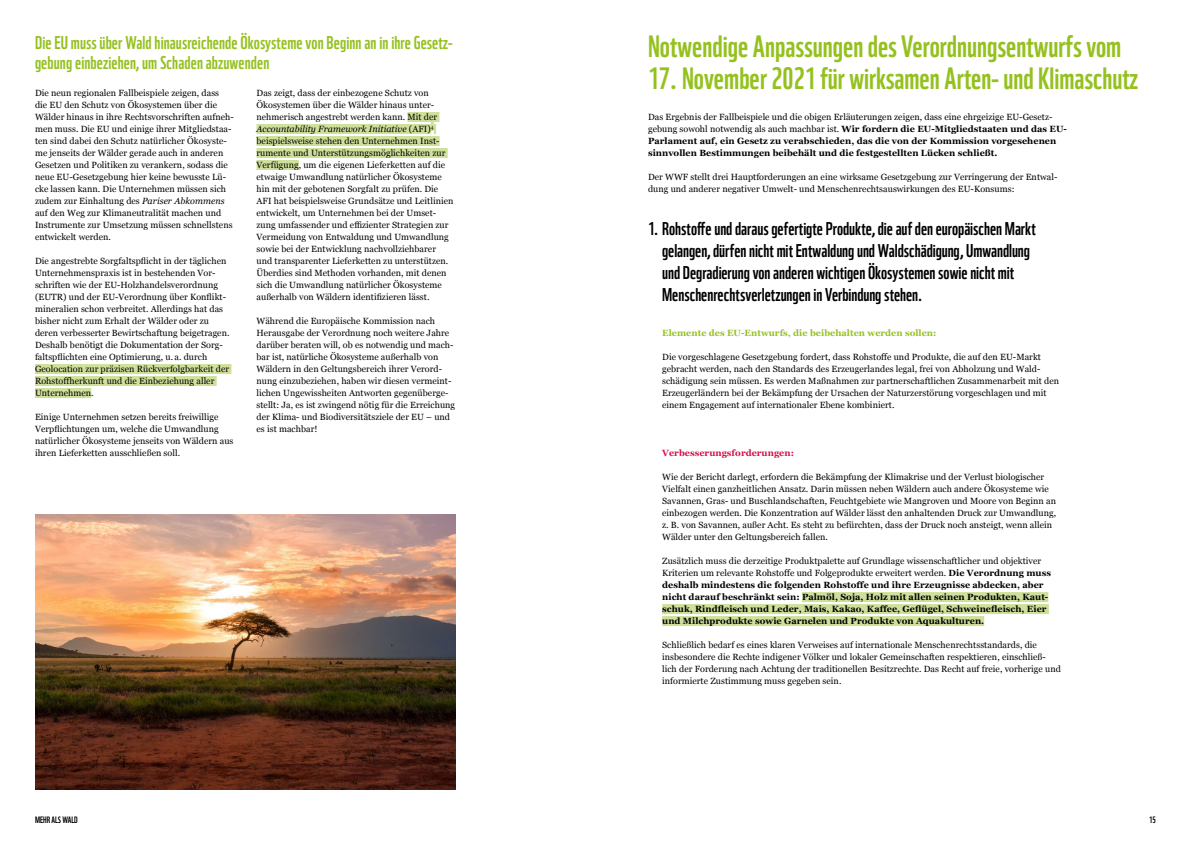
<style>
.page{position:relative;width:1191px;height:842px;background:#fff}
.page>*{position:absolute;margin:0;border:0;box-sizing:border-box;transform-origin:0 0}
.t1{font:30px "WWF";color:#95c11f}
.t2{font:18px/22px "WWF";letter-spacing:-.005em;color:#000}
.t3{font:18px/20px "WWF";letter-spacing:.005em;color:#95c11f}
.t4{font:9px/12px "Georgia";letter-spacing:.005em;color:#000}
.t5{font:700 9px/12px "Georgia";letter-spacing:.005em;color:#000}
.t6{font:700 9px "Georgia";letter-spacing:.005em;color:#95c11f}
.t7{font:700 9px "Georgia";letter-spacing:.005em;color:#d60e47}
.t8{font:9px "WWF";color:#000}
.s1{font-style:italic}
.s2{font-weight:400}
</style>
<div class="page">
<div style="left:802px;top:592px;width:246px;height:10px;background:#cfe09b"></div>
<div style="left:662px;top:604px;width:387px;height:10px;background:#cfe09b"></div>
<div style="left:662px;top:616px;width:322px;height:10px;background:#cfe09b"></div>
<div style="left:35px;top:364px;width:196px;height:10px;background:#cfe09b"></div>
<div style="left:35px;top:376px;width:182px;height:10px;background:#cfe09b"></div>
<div style="left:35px;top:388px;width:56px;height:10px;background:#cfe09b"></div>
<div style="left:407px;top:112px;width:32px;height:10px;background:#cfe09b"></div>
<div style="left:256px;top:124px;width:175px;height:10px;background:#cfe09b"></div>
<svg style="left:431px;top:122px;width:5px;height:12px"></svg>
<div style="left:256px;top:136px;width:183px;height:10px;background:#cfe09b"></div>
<div style="left:256px;top:148px;width:192px;height:10px;background:#cfe09b"></div>
<div style="left:256px;top:160px;width:43px;height:10px;background:#cfe09b"></div>
<img style="left:35px;top:515px;width:420px;height:274px">
<h2 class="t3" style="left:35px;top:31px;width:419px">Die EU muss über Wald hinausreichende Ökosysteme von Beginn an in ihre Gesetz&shy;gebung einbeziehen, um Schaden abzuwenden</h2>
<p class="t4" style="left:35px;top:87px;width:200px">Die neun regionalen Fallbeispiele zeigen, dass<br>die EU den Schutz von Ökosystemen über die Wälder hinaus in ihre Rechtsvorschriften aufneh&shy;men muss. Die EU und einige ihrer Mitgliedstaa&shy;ten sind dabei den Schutz natürlicher Ökosyste&shy;me jenseits der Wälder gerade auch in anderen Gesetzen und Politiken zu verankern, sodass die neue EU-Gesetzgebung hier keine bewusste Lü&shy;cke lassen kann. Die Unternehmen müssen sich zudem zur Einhaltung des <span class="s1">Pariser Abkommens </span>auf den Weg zur Klimaneutralität machen und Instrumente zur Umsetzung müssen schnellstens entwickelt werden.</p>
<p class="t4" style="left:35px;top:254px;width:196px">Die angestrebte Sorgfaltspflicht in der täglichen Unternehmenspraxis ist in bestehenden Vor&shy;schriften wie der EU-Holzhandelsverordnung (EUTR) und der EU-Verordnung über Konflikt&shy;mineralien schon verbreitet. Allerdings hat das bisher nicht zum Erhalt der Wälder oder zu deren verbesserter Bewirtschaftung beigetragen.<br>Deshalb benötigt die Dokumentation der Sorg&shy;faltspflichten eine Optimierung, u. a. durch Geolocation zur präzisen Rückverfolgbarkeit der Rohstoffherkunft und die Einbeziehung aller Unternehmen.</p>
<p class="t4" style="left:35px;top:410px;width:200px">Einige Unternehmen setzen bereits freiwillige Verpflichtungen um, welche die Umwandlung natürlicher Ökosysteme jenseits von Wäldern aus ihren Lieferketten ausschließen soll.</p>
<p class="t4" style="left:256px;top:87px;width:198px">Das zeigt, dass der einbezogene Schutz von Ökosystemen über die Wälder hinaus unter&shy;nehmerisch angestrebt werden kann. Mit der <span class="s1">Accountability Framework Initiative</span> (AFI)<sup>4 </sup>beispielsweise stehen den Unternehmen Inst&shy;rumente und Unterstützungsmöglichkeiten zur Verfügung, um die eigenen Lieferketten auf die etwaige Umwandlung natürlicher Ökosysteme hin mit der gebotenen Sorgfalt zu prüfen. Die AFI hat beispielsweise Grundsätze und Leitlinien entwickelt, um Unternehmen bei der Umset&shy;zung umfassender und effizienter Strategien zur Vermeidung von Entwaldung und Umwandlung sowie bei der Entwicklung nachvollziehbarer und transparenter Lieferketten zu unterstützen.<br>Überdies sind Methoden vorhanden, mit denen sich die Umwandlung natürlicher Ökosysteme außerhalb von Wäldern identifizieren lässt.</p>
<p class="t4" style="left:256px;top:314px;width:200px">Während die Europäische Kommission nach Herausgabe der Verordnung noch weitere Jahre darüber beraten will, ob es notwendig und mach&shy;bar ist, natürliche Ökosysteme außerhalb von Wäldern in den Geltungsbereich ihrer Verord&shy;nung einzubeziehen, haben wir diesen vermeint&shy;lichen Ungewissheiten Antworten gegenüberge&shy;stellt: Ja, es ist zwingend nötig für die Erreichung der Klima- und Biodiversitätsziele der EU – und es ist machbar!</p>
<h1 class="t1" style="left:648px;top:22px;width:475px">Notwendige Anpassungen des Verordnungsentwurfs vom</h1>
<h1 class="t1" style="left:648px;top:54px;width:491px">17. November 2021 für wirksamen Arten- und Klimaschutz</h1>
<p class="t5" style="left:648px;top:110px;width:420px"><span class="s2">Das Ergebnis der Fallbeispiele und die obigen Erläuterungen zeigen, dass eine ehrgeizige EU-Gesetz&shy;gebung sowohl notwendig als auch machbar ist.</span> Wir fordern die EU-Mitgliedstaaten und das EU-Parlament auf, ein Gesetz zu verabschieden, das die von der Kommission vorgesehenen sinnvollen Bestimmungen beibehält und die festgestellten Lücken schließt.</p>
<p class="t4" style="left:648px;top:171px;width:411px">Der WWF stellt drei Hauptforderungen an eine wirksame Gesetzgebung zur Verringerung der Entwal&shy;dung und anderer negativer Umwelt- und Menschenrechtsauswirkungen des EU-Konsums:</p>
<p class="t2" style="left:662px;top:215px;width:375px;text-indent:-14px">1. Rohstoffe und daraus gefertigte Produkte, die auf den europäischen Markt gelangen, dürfen nicht mit Entwaldung und Waldschädigung, Umwandlung und Degradierung von anderen wichtigen Ökosystemen sowie nicht mit Menschenrechtsverletzungen in Verbindung stehen.</p>
<p class="t6" style="left:662px;top:326px;width:276px">Elemente des EU-Entwurfs, die beibehalten werden sollen:</p>
<p class="t4" style="left:662px;top:351px;width:398px">Die vorgeschlagene Gesetzgebung fordert, dass Rohstoffe und Produkte, die auf den EU-Markt gebracht werden, nach den Standards des Erzeugerlandes legal, frei von Abholzung und Wald&shy;schädigung sein müssen. Es werden Maßnahmen zur partnerschaftlichen Zusammenarbeit mit den Erzeugerländern bei der Bekämpfung der Ursachen der Naturzerstörung vorgeschlagen und mit einem Engagement auf internationaler Ebene kombiniert.</p>
<p class="t7" style="left:662px;top:446px;width:133px">Verbesserungsforderungen:</p>
<p class="t4" style="left:662px;top:471px;width:395px">Wie der Bericht darlegt, erfordern die Bekämpfung der Klimakrise und der Verlust biologischer Vielfalt einen ganzheitlichen Ansatz. Darin müssen neben Wäldern auch andere Ökosysteme wie Savannen, Gras- und Buschlandschaften, Feuchtgebiete wie Mangroven und Moore von Beginn an einbezogen werden. Die Konzentration auf Wälder lässt den anhaltenden Druck zur Umwandlung, z. B. von Savannen, außer Acht. Es steht zu befürchten, dass der Druck noch ansteigt, wenn allein Wälder unter den Geltungsbereich fallen.</p>
<p class="t5" style="left:662px;top:554px;width:390px"><span class="s2">Zusätzlich muss die derzeitige Produktpalette auf Grundlage wissenschaftlicher und objektiver Kriterien um relevante Rohstoffe und Folgeprodukte erweitert werden.</span> Die Verordnung muss deshalb mindestens die folgenden Rohstoffe und ihre Erzeugnisse abdecken, aber nicht darauf beschränkt sein: Palmöl, Soja, Holz mit allen seinen Produkten, Kaut&shy;schuk, Rindfleisch und Leder, Mais, Kakao, Kaffee, Geflügel, Schweinefleisch, Eier und Milchprodukte sowie Garnelen und Produkte von Aquakulturen.</p>
<p class="t4" style="left:662px;top:638px;width:400px">Schließlich bedarf es eines klaren Verweises auf internationale Menschenrechtsstandards, die insbesondere die Rechte indigener Völker und lokaler Gemeinschaften respektieren, einschließ&shy;lich der Forderung nach Achtung der traditionellen Besitzrechte. Das Recht auf freie, vorherige und informierte Zustimmung muss gegeben sein.</p>
<p class="t8" style="left:35px;top:813px;width:44px">MEHR ALS WALD</p>
<p class="t8" style="left:1149px;top:813px;width:8px">15</p>
</div>
